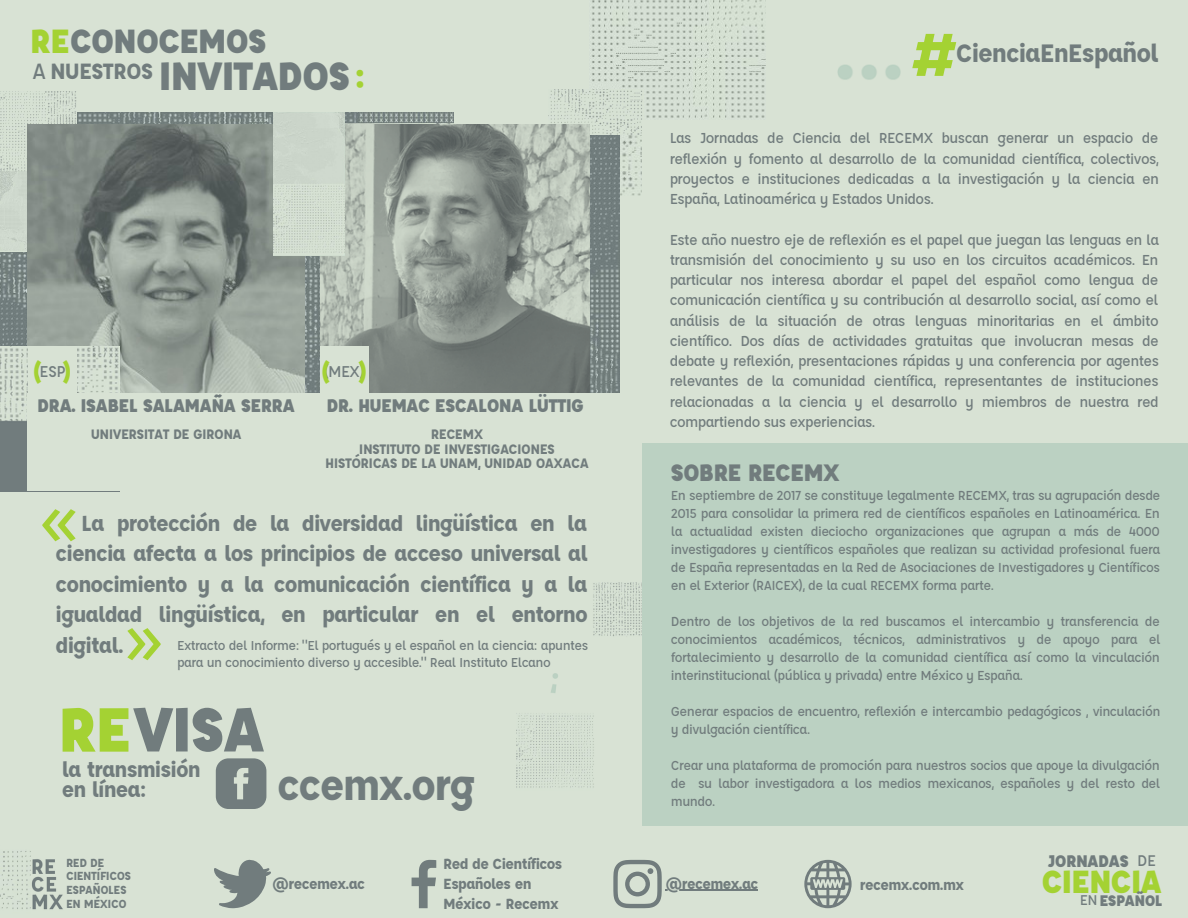
<style>
.page{position:relative;width:1188px;height:918px;background:#d8e2d4}
.page>*{position:absolute;margin:0;border:0;box-sizing:border-box;transform-origin:0 0}
.t1{font:77.55px "Noto Sans";color:#a4d233}
.t2{font:900 68.1px "Affogato";letter-spacing:-.04em;color:#717c7d}
.t3{font:700 66px "Affogato";color:#a4d233}
.t4{font:700 46.35px "Affogato";letter-spacing:-.04em;color:#717c7d}
.t5{font:900 43.2px "Affogato";letter-spacing:-.04em;color:#717c7d}
.t6{font:900 36.75px "Affogato";letter-spacing:-.04em;color:#717c7d}
.t7{font:900 36.75px "Affogato";color:#a4d233}
.t8{font:900 35.1px "Affogato";letter-spacing:-.04em;color:#a4d233}
.t9{font:700 27.6px "Affogato";letter-spacing:-.04em;color:#717c7d}
.t10{font:900 25.95px "Affogato";letter-spacing:-.04em;color:#717c7d}
.t11{font:700 23.85px/30.5px "Affogato";letter-spacing:-.04em;color:#717c7d;text-align:justify}
.t12{font:700 23.55px/20px "Affogato";letter-spacing:-.04em;color:#717c7d}
.t13{font:900 19.95px "Affogato";letter-spacing:-.04em;color:#717c7d}
.t14{font:900 18.45px "Affogato";letter-spacing:-.04em;color:#717c7d}
.t15{font:500 17.1px "Affogato";letter-spacing:-.04em;color:#717c7d}
.t16{font:900 16.8px "Affogato";letter-spacing:-.04em;color:#717c7d}
.t17{font:500 16.8px "Affogato";color:#717c7d}
.t18{font:700 16.05px/20.1px "Affogato";letter-spacing:-.04em;color:#717c7d}
.t19{font:500 15.75px/20.2px "Affogato";letter-spacing:-.04em;color:#717c7d;text-align:justify}
.t20{font:700 15px/14.7px "Affogato";letter-spacing:-.04em;color:#717c7d;text-align:center}
.t21{font:500 14.25px/18px "Affogato";letter-spacing:-.04em;color:#717c7d;text-align:justify}
.t22{font:500 14.1px/17.7px "Affogato";letter-spacing:-.04em;color:#717c7d}
.t23{font:700 12.75px/13.8px "Affogato";letter-spacing:-.04em;color:#717c7d}
.s1{color:#a4d233}
.s2{font-weight:900;font-size:24.3px;color:#a4d233}
.s3{font-weight:500;font-size:15.45px}
</style>
<div class="page">
<img style="left:592px;top:0;width:174px;height:196px">
<img style="left:0;top:112px;width:620px;height:281px">
<img style="left:0;top:92px;width:77px;height:160px">
<img style="left:28px;top:124px;width:277px;height:269px">
<img style="left:321px;top:124px;width:269px;height:269px">
<img style="left:445px;top:382px;width:126px;height:11px">
<img style="left:516px;top:559px;width:127px;height:232px">
<div style="left:0;top:393px;width:642px;height:189px;background:#d8e2d4"></div>
<img style="left:454px;top:90px;width:189px;height:45px">
<div style="left:321px;top:346px;width:48px;height:50px;background:#d8e2d4"></div>
<img style="left:0;top:851px;width:63px;height:59px">
<img style="left:0;top:346px;width:120px;height:145px">
<div style="left:28px;top:346px;width:48px;height:50px;background:#d8e2d4"></div>
<div style="left:28px;top:393px;width:279px;height:98px;background:#d8e2d4"></div>
<img style="left:274px;top:112px;width:71px;height:143px">
<svg style="left:613px;top:860px;width:49px;height:48px"></svg>
<hr style="left:666px;top:890px;width:92px;height:1px;background:#717c7d">
<svg style="left:412px;top:860px;width:24px;height:48px"></svg>
<svg style="left:214px;top:860px;width:57px;height:48px"></svg>
<div style="left:643px;top:120px;width:545px;height:389px;background:#d8e2d4"></div>
<div style="left:643px;top:444px;width:545px;height:382px;background:#bbd1c2"></div>
<svg style="left:804px;top:860px;width:48px;height:48px"></svg>
<svg style="left:216px;top:758px;width:50px;height:51px;background:#818c8b"></svg>
<h3 class="t6" style="left:30px;top:18px;width:238px"><span class="s1">RE</span>CONOCEMOS</h3>
<h3 class="t5" style="left:32px;top:48px;width:320px"><sup>A</sup> <sup>NUESTROS</sup> INVITADOS</h3>
<h3 class="t7" style="left:355px;top:53px;width:12px">:</h3>
<p class="t15" style="left:34px;top:361px;width:39px"><span class="s2">(</span>(ESP<span class="s2">)</span>)</p>
<p class="t15" style="left:322px;top:361px;width:46px"><span class="s2">(</span>(MEX<span class="s2">)</span>)</p>
<h3 class="t13" style="left:37px;top:392px;width:259px">DRA. ISABEL SALAMAÑA SERRA</h3>
<p class="t20" style="left:91px;top:426px;width:152px">UNIVERSITAT DE GIRONA</p>
<h3 class="t13" style="left:326px;top:392px;width:259px">DR. HUEMAC ESCALONA LÜTTIG</h3>
<p class="t20" style="left:325px;top:426px;width:265px">RECEMX<br>INSTITUTO DE INVESTIGACIONES<br>HISTÓRICAS DE LA UNAM, UNIDAD OAXACA</p>
<h1 class="t1" style="left:39px;top:463px;width:41px">«</h1>
<h3 class="t11" style="left:56px;top:507px;width:534px;text-indent:26px">La protección de la diversidad lingüística en la ciencia afecta a los principios de acceso universal al conocimiento y a la comunicación científica y a la igualdad lingüística, en particular en el entorno digital.</h3>
<h1 class="t1" style="left:124px;top:582px;width:41px">»</h1>
<p class="t22" style="left:177px;top:635px;width:413px">Extracto del Informe: "El portugués y el español en la ciencia: apuntes para un conocimiento diverso y accesible." Real Instituto Elcano</p>
<h2 class="t2" style="left:58px;top:686px;width:209px"><span class="s1">RE</span>VISA</h2>
<h3 class="t12" style="left:62px;top:758px;width:140px">la transmisión en línea:</h3>
<h3 class="t4" style="left:277px;top:755px;width:199px">ccemx.org</h3>
<h3 class="t3" style="left:913px;top:12px;width:45px">#</h3>
<h3 class="t9" style="left:956px;top:35px;width:205px">CienciaEnEspañol</h3>
<p class="t19" style="left:670px;top:127px;width:491px">Las Jornadas de Ciencia del RECEMX buscan generar un espacio de reflexión y fomento al desarrollo de la comunidad científica, colectivos, proyectos e instituciones dedicadas a la investigación y la ciencia en España, Latinoamérica y Estados Unidos.</p>
<p class="t19" style="left:670px;top:229px;width:491px">Este año nuestro eje de reflexión es el papel que juegan las lenguas en la transmisión del conocimiento y su uso en los circuitos académicos. En particular nos interesa abordar el papel del español como lengua de comunicación científica y su contribución al desarrollo social, así como el análisis de la situación de otras lenguas minoritarias en el ámbito científico. Dos días de actividades gratuitas que involucran mesas de debate y reflexión, presentaciones rápidas y una conferencia por agentes relevantes de la comunidad científica, representantes de instituciones relacionadas a la ciencia y el desarrollo y miembros de nuestra red compartiendo sus experiencias.</p>
<h3 class="t10" style="left:671px;top:456px;width:171px">SOBRE RECEMX</h3>
<p class="t21" style="left:671px;top:485px;width:491px">En septiembre de 2017 se constituye legalmente RECEMX, tras su agrupación desde 2015 para consolidar la primera red de científicos españoles en Latinoamérica. En la actualidad existen dieciocho organizaciones que agrupan a más de 4000 investigadores y científicos españoles que realizan su actividad profesional fuera de España representadas en la Red de Asociaciones de Investigadores y Científicos en el Exterior (RAICEX), de la cual RECEMX forma parte.</p>
<p class="t21" style="left:671px;top:611px;width:491px">Dentro de los objetivos de la red buscamos el intercambio y transferencia de conocimientos académicos, técnicos, administrativos y de apoyo para el fortalecimiento y desarrollo de la comunidad científica así como la vinculación interinstitucional (pública y privada) entre México y España.</p>
<p class="t21" style="left:671px;top:701px;width:491px">Generar espacios de encuentro, reflexión e intercambio pedagógicos , vinculación y divulgación científica.</p>
<p class="t21" style="left:671px;top:755px;width:491px">Crear una plataforma de promoción para nuestros socios que apoye la divulgación de su labor investigadora a los medios mexicanos, españoles y del resto del mundo.</p>
<p class="t23" style="left:66px;top:855px;width:67px">RED DE<br>CIENTÍFICOS<br>ESPAÑOLES<br>EN MÉXICO</p>
<p class="t18" style="left:443px;top:853px;width:121px">Red de Científicos<br>Españoles en<br>México - Recemx</p>
<p class="t18" style="left:666px;top:873px;width:94px">@recemex.ac</p>
<p class="t18" style="left:272px;top:873px;width:94px">@recemex.ac</p>
<p class="t18" style="left:860px;top:874px;width:106px">recemx.com.mx</p>
<p class="t14" style="left:1048px;top:849px;width:83px">JORNADAS</p>
<p class="t16" style="left:1080px;top:890px;width:84px"><span class="s3">EN</span>ESPAÑOL</p>
<p class="t17" style="left:1137px;top:850px;width:20px">DE</p>
<h3 class="t8" style="left:1041px;top:859px;width:122px">CIENCIA</h3>
</div>
